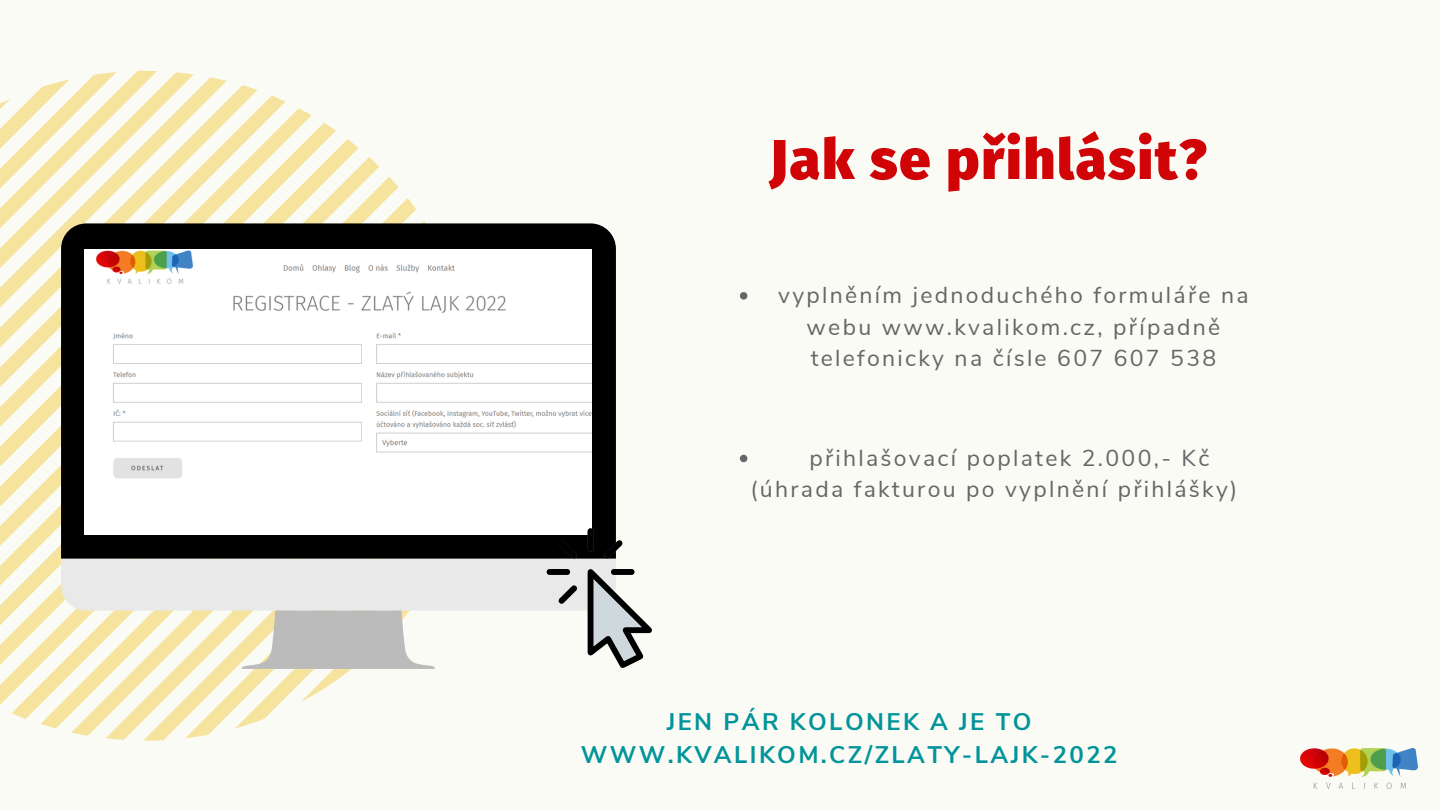
<style>
.page{position:relative;width:1440px;height:810px;background:#fbfbf5}
.page>*{position:absolute;margin:0;border:0;box-sizing:border-box;transform-origin:0 0}
.t1{font:900 56px "Fira Sans";letter-spacing:.03em;color:#d00307}
.t2{font:700 24px "Nunito Sans";letter-spacing:.1em;color:#01949a}
.t3{font:23px/31.5px "Nunito Sans";letter-spacing:.1em;color:#656667;text-align:center}
</style>
<div class="page">
<svg style="left:0;top:71px;width:426px;height:670px"></svg>
<img style="left:1300px;top:748px;width:118px;height:41px">
<div style="left:61px;top:223px;width:555px;height:305px;background:#000"></div>
<img style="left:84px;top:250px;width:508px;height:278px">
<svg style="left:61px;top:528px;width:591px;height:141px"></svg>
<svg style="left:740px;top:292px;width:7px;height:8px"></svg>
<svg style="left:740px;top:455px;width:7px;height:7px"></svg>
<p class="t1" style="left:770px;top:127px;width:439px">Jak se přihlásit?</p>
<p class="t3" style="left:778px;top:280px;width:472px">vyplněním jednoduchého formuláře na webu www.kvalikom.cz, případně telefonicky na čísle 607 607 538</p>
<p class="t3" style="left:809px;top:443px;width:402px">přihlašovací poplatek 2.000,- Kč</p>
<p class="t3" style="left:750px;top:474px;width:488px">(úhrada fakturou po vyplnění přihlášky)</p>
<p class="t2" style="left:667px;top:706px;width:366px">JEN PÁR KOLONEK A JE TO</p>
<p class="t2" style="left:581px;top:739px;width:538px">WWW.KVALIKOM.CZ/ZLATY-LAJK-2022</p>
</div>
